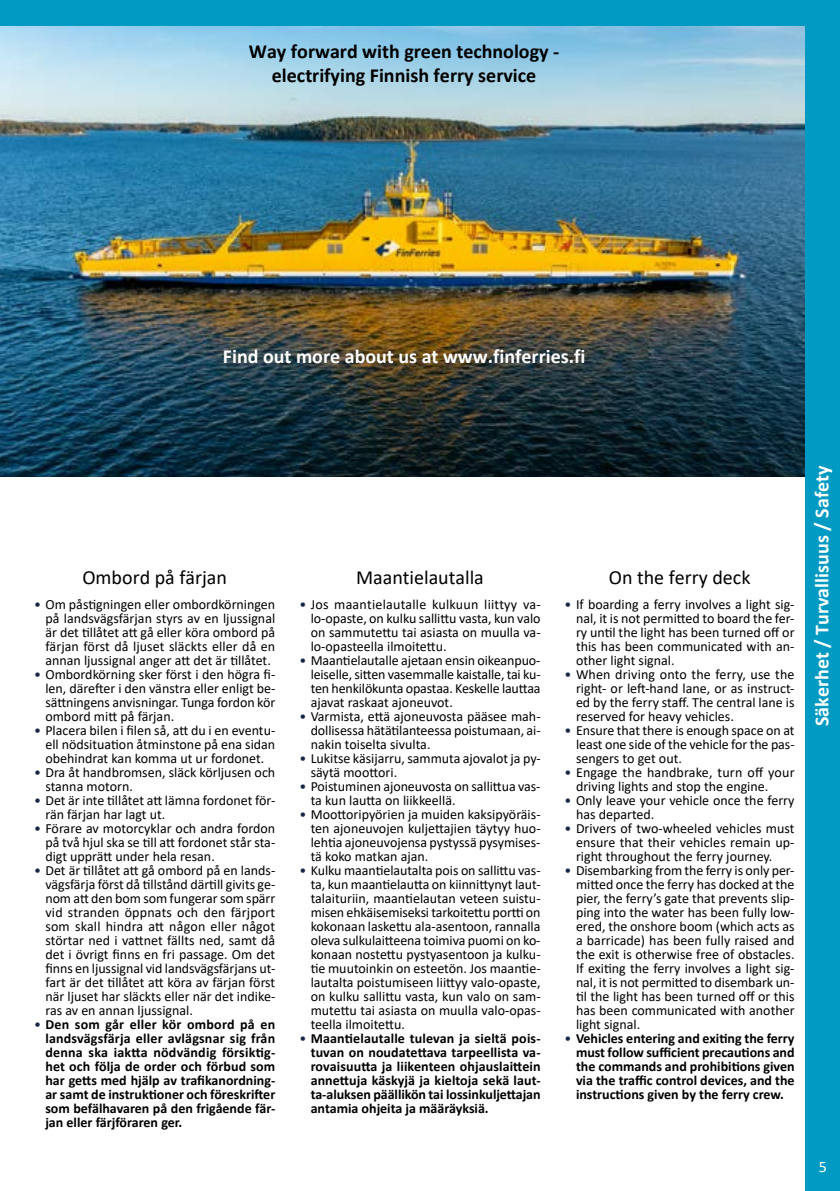
<style>
.page{position:relative;width:840px;height:1191px;background:#fff}
.page>*{position:absolute;margin:0;border:0;box-sizing:border-box;transform-origin:0 0}
.t1{font:700 20px "Calibri";color:#fff}
.t2{font:700 20px/24px "Calibri";color:#000;text-align:center}
.t3{font:20px "Calibri";color:#000}
.t4{font:16px "Calibri";color:#fff}
.t5{font:14px/14px "Calibri";color:#000;text-align:justify}
.t6{font:700 14px/14px "Calibri";color:#000;text-align:justify}
.s1{color:#162745}
.s2{font-weight:400;color:#162745}
</style>
<div class="page">
<img style="left:0;top:26px;width:805px;height:451px">
<div style="left:805px;top:0;width:34px;height:1191px;background:#009ac3"></div>
<div style="left:0;top:0;width:839px;height:26px;background:#009ac3"></div>
<h1 class="t2" style="left:249px;top:39px;width:312px">Way forward with green technology - electrifying Finnish ferry service</h1>
<h1 class="t1" style="left:223px;top:342px;width:364px">Find out more about us at www.finferries.fi</h1>
<h1 class="t3" style="left:82px;top:563px;width:146px">Ombord på färjan</h1>
<p class="t5" style="left:45px;top:597px;width:231px;text-indent:-11px"><span class="s1">•</span> Om påstigningen eller ombordkörningen på landsvägsfärjan styrs av en ljussignal är det tillåtet att gå eller köra ombord på färjan först då ljuset släckts eller då en annan ljussignal anger att det är tillåtet.</p>
<p class="t5" style="left:45px;top:667px;width:231px;text-indent:-11px"><span class="s1">•</span> Ombordkörning sker först i den högra fi&shy;len, därefter i den vänstra eller enligt be&shy;sättningens anvisningar. Tunga fordon kör ombord mitt på färjan.</p>
<p class="t5" style="left:45px;top:723px;width:231px;text-indent:-11px"><span class="s1">•</span> Placera bilen i filen så, att du i en eventu&shy;ell nödsituation åtminstone på ena sidan obehindrat kan komma ut ur fordonet.</p>
<p class="t5" style="left:45px;top:765px;width:231px;text-indent:-11px"><span class="s1">•</span> Dra åt handbromsen, släck körljusen och stanna motorn.</p>
<p class="t5" style="left:45px;top:793px;width:231px;text-indent:-11px"><span class="s1">•</span> Det är inte tillåtet att lämna fordonet för&shy;rän färjan har lagt ut.</p>
<p class="t5" style="left:45px;top:821px;width:231px;text-indent:-11px"><span class="s1">•</span> Förare av motorcyklar och andra fordon på två hjul ska se till att fordonet står sta&shy;digt upprätt under hela resan.</p>
<p class="t5" style="left:45px;top:863px;width:231px;text-indent:-11px"><span class="s1">•</span> Det är tillåtet att gå ombord på en lands&shy;vägsfärja först då tillstånd därtill givits ge&shy;nom att den bom som fungerar som spärr vid stranden öppnats och den färjport som skall hindra att någon eller något störtar ned i vattnet fällts ned, samt då det i övrigt finns en fri passage. Om det finns en ljussignal vid landsvägsfärjans ut&shy;fart är det tillåtet att köra av färjan först när ljuset har släckts eller när det indike&shy;ras av en annan ljussignal.</p>
<p class="t6" style="left:45px;top:1017px;width:231px;text-indent:-11px"><span class="s2">•</span> Den som går eller kör ombord på en landsvägsfärja eller avlägsnar sig från denna ska iaktta nödvändig försiktig&shy;het och följa de order och förbud som har getts med hjälp av trafikanordning&shy;ar samt de instruktioner och föreskrifter som befälhavaren på den frigående fär&shy;jan eller färjföraren ger.</p>
<h1 class="t3" style="left:356px;top:563px;width:129px">Maantielautalla</h1>
<p class="t5" style="left:310px;top:597px;width:231px;text-indent:-11px"><span class="s1">•</span> Jos maantielautalle kulkuun liittyy va&shy;lo-opaste, on kulku sallittu vasta, kun valo on sammutettu tai asiasta on muulla va&shy;lo-opasteella ilmoitettu.</p>
<p class="t5" style="left:310px;top:653px;width:231px;text-indent:-11px"><span class="s1">•</span> Maantielautalle ajetaan ensin oikeanpuo&shy;leiselle, sitten vasemmalle kaistalle, tai ku&shy;ten henkilökunta opastaa. Keskelle lauttaa ajavat raskaat ajoneuvot.</p>
<p class="t5" style="left:310px;top:709px;width:231px;text-indent:-11px"><span class="s1">•</span> Varmista, että ajoneuvosta pääsee mah&shy;dollisessa hätätilanteessa poistumaan, ai&shy;nakin toiselta sivulta.</p>
<p class="t5" style="left:310px;top:751px;width:231px;text-indent:-11px"><span class="s1">•</span> Lukitse käsijarru, sammuta ajovalot ja py&shy;säytä moottori.</p>
<p class="t5" style="left:310px;top:779px;width:231px;text-indent:-11px"><span class="s1">•</span> Poistuminen ajoneuvosta on sallittua vas&shy;ta kun lautta on liikkeellä.</p>
<p class="t5" style="left:310px;top:807px;width:231px;text-indent:-11px"><span class="s1">•</span> Moottoripyörien ja muiden kaksipyöräis&shy;ten ajoneuvojen kuljettajien täytyy huo&shy;lehtia ajoneuvojensa pystyssä pysymises&shy;tä koko matkan ajan.</p>
<p class="t5" style="left:310px;top:863px;width:231px;text-indent:-11px"><span class="s1">•</span> Kulku maantielautalta pois on sallittu vas&shy;ta, kun maantielautta on kiinnittynyt laut&shy;talaituriin, maantielautan veteen suistu&shy;misen ehkäisemiseksi tarkoitettu portti on kokonaan laskettu ala-asentoon, rannalla oleva sulkulaitteena toimiva puomi on ko&shy;konaan nostettu pystyasentoon ja kulku&shy;tie muutoinkin on esteetön. Jos maantie&shy;lautalta poistumiseen liittyy valo-opaste, on kulku sallittu vasta, kun valo on sam&shy;mutettu tai asiasta on muulla valo-opas&shy;teella ilmoitettu.</p>
<p class="t6" style="left:310px;top:1031px;width:231px;text-indent:-11px"><span class="s2">•</span> Maantielautalle tulevan ja sieltä pois&shy;tuvan on noudatettava tarpeellista va&shy;rovaisuutta ja liikenteen ohjauslaittein annettuja käskyjä ja kieltoja sekä laut&shy;ta-aluksen päällikön tai lossinkuljettajan antamia ohjeita ja määräyksiä.</p>
<h1 class="t3" style="left:608px;top:563px;width:143px">On the ferry deck</h1>
<p class="t5" style="left:575px;top:597px;width:220px;text-indent:-11px"><span class="s1">•</span> If boarding a ferry involves a light sig&shy;nal, it is not permitted to board the fer&shy;ry until the light has been turned off or this has been communicated with an&shy;other light signal.</p>
<p class="t5" style="left:575px;top:667px;width:220px;text-indent:-11px"><span class="s1">•</span> When driving onto the ferry, use the right- or left-hand lane, or as instruct&shy;ed by the ferry staff. The central lane is reserved for heavy vehicles.</p>
<p class="t5" style="left:575px;top:723px;width:220px;text-indent:-11px"><span class="s1">•</span> Ensure that there is enough space on at least one side of the vehicle for the pas&shy;sengers to get out.</p>
<p class="t5" style="left:575px;top:765px;width:220px;text-indent:-11px"><span class="s1">•</span> Engage the handbrake, turn off your driving lights and stop the engine.</p>
<p class="t5" style="left:575px;top:793px;width:220px;text-indent:-11px"><span class="s1">•</span> Only leave your vehicle once the ferry has departed.</p>
<p class="t5" style="left:575px;top:821px;width:220px;text-indent:-11px"><span class="s1">•</span> Drivers of two-wheeled vehicles must ensure that their vehicles remain up&shy;right throughout the ferry journey.</p>
<p class="t5" style="left:575px;top:863px;width:220px;text-indent:-11px"><span class="s1">•</span> Disembarking from the ferry is only per&shy;mitted once the ferry has docked at the pier, the ferry’s gate that prevents slip&shy;ping into the water has been fully low&shy;ered, the onshore boom (which acts as a barricade) has been fully raised and the exit is otherwise free of obstacles.<br>If exiting the ferry involves a light sig&shy;nal, it is not permitted to disembark un&shy;til the light has been turned off or this has been communicated with another light signal.</p>
<p class="t6" style="left:575px;top:1031px;width:220px;text-indent:-11px"><span class="s2">•</span> Vehicles entering and exiting the ferry must follow sufficient precautions and the commands and prohibitions given via the traffic control devices, and the instructions given by the ferry crew.</p>
<h1 class="t1" style="left:807px;top:726px;width:262px;rotate:-90deg">Säkerhet / Turvallisuus / Safety</h1>
<p class="t4" style="left:818px;top:1155px;width:10px">5</p>
</div>
